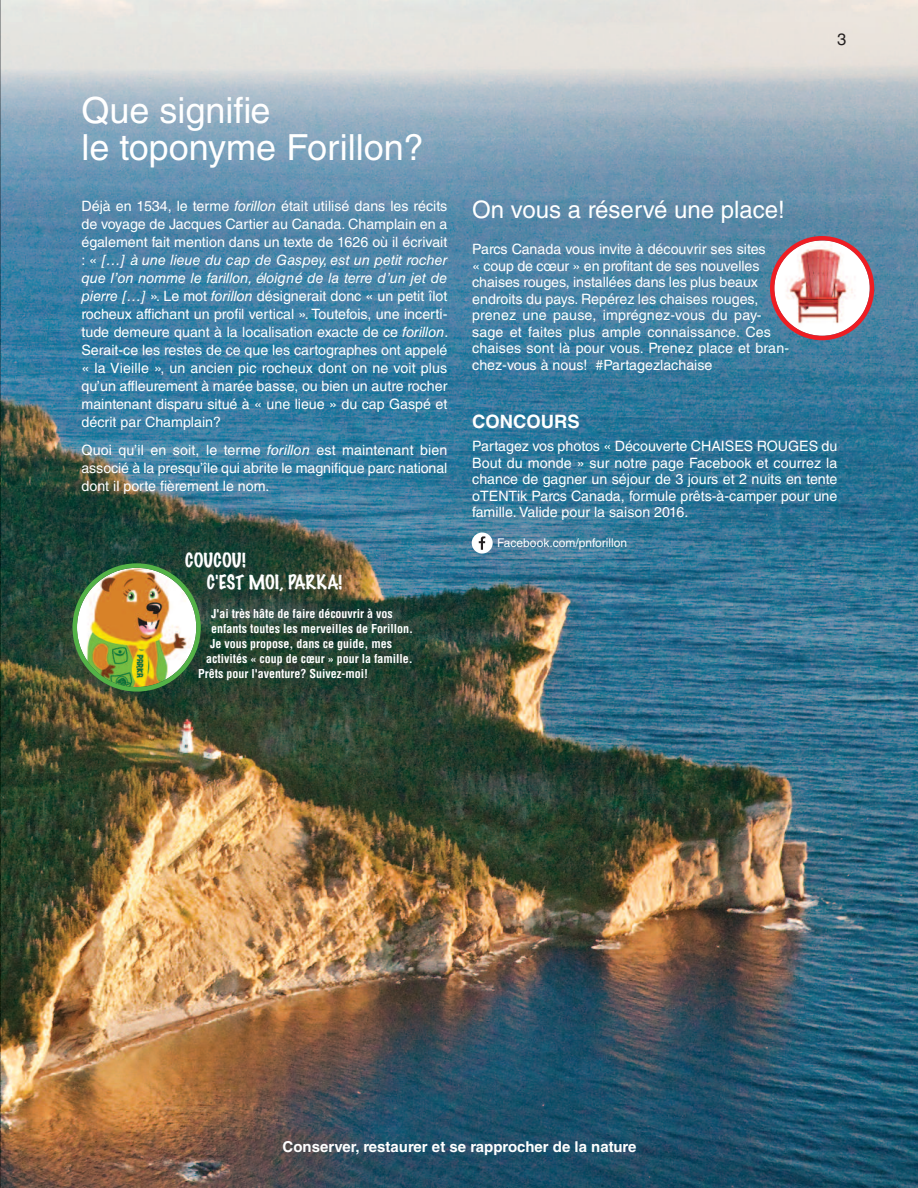
<style>
.page{position:relative;width:918px;height:1188px;background:#fff}
.page>*{position:absolute;margin:0;border:0;box-sizing:border-box;transform-origin:0 0}
.t1{font:36px/37.5px "Helvetica LT Std";color:#fff}
.t2{font:24px "Helvetica LT Std";color:#fff}
.t3{font:700 18.45px "Helvetica LT Std";color:#fff}
.t4{font:100 18px/21.6px "Marker Felt";color:#fff}
.t5{font:16.5px "Helvetica LT Std";color:#231f20}
.t6{font:700 15px "Helvetica LT Std";color:#fff}
.t7{font:14.25px/18px "Helvetica LT Std";color:#fff;text-align:justify}
.t8{font:700 condensed 12px "Helvetica LT Std";color:#fff}
.t9{font:12px "Helvetica LT Std";color:#fff}
.s1{font-style:italic}
</style>
<div class="page">
<img style="left:0;top:0;width:918px;height:1188px">
<img style="left:73px;top:563px;width:128px;height:129px">
<img style="left:770px;top:236px;width:104px;height:104px">
<div style="left:472px;top:533px;width:21px;height:21px;background:#fff;border-radius:50%"></div>
<svg style="left:479px;top:536px;width:6px;height:14px"></svg>
<h1 class="t1" style="left:81px;top:95px;width:344px">Que signifie<br>le toponyme Forillon?</h1>
<p class="t7" style="left:81px;top:198px;width:368px">Déjà en 1534, le terme <span class="s1">forillon</span> était utilisé dans les récits de voyage de Jacques Cartier au Canada. Champlain en a également fait mention dans un texte de 1626 où il écrivait : « <span class="s1">[…] à une lieue du cap de Gaspey, est un petit rocher que l’on nomme le farillon, éloigné de la terre d’un jet de pierre […]</span> ». Le mot <span class="s1">forillon</span> désignerait donc « un petit îlot rocheux affichant un profil vertical ». Toutefois, une incerti&shy;tude demeure quant à la localisation exacte de ce <span class="s1">forillon</span>.<br>Serait-ce les restes de ce que les cartographes ont appelé « la Vieille », un ancien pic rocheux dont on ne voit plus qu’un affleurement à marée basse, ou bien un autre rocher maintenant disparu situé à « une lieue » du cap Gaspé et décrit par Champlain?</p>
<p class="t7" style="left:81px;top:442px;width:367px">Quoi qu’il en soit, le terme <span class="s1">forillon</span> est maintenant bien associé à la presqu’île qui abrite le magnifique parc national dont il porte fièrement le nom.</p>
<p class="t4" style="left:207px;top:551px;width:137px;text-indent:-22px">COUCOU!<br>C'EST MOI, PARKA!</p>
<p class="t8" style="left:211px;top:609px;width:183px">J'ai très hâte de faire découvrir à vos</p>
<p class="t8" style="left:211px;top:624px;width:203px">enfants toutes les merveilles de Forillon.</p>
<p class="t8" style="left:210px;top:639px;width:183px">Je vous propose, dans ce guide, mes</p>
<p class="t8" style="left:206px;top:654px;width:208px">activités « coup de cœur » pour la famille.</p>
<p class="t8" style="left:198px;top:669px;width:171px">Prêts pour l'aventure? Suivez-moi!</p>
<p class="t5" style="left:837px;top:33px;width:11px">3</p>
<h2 class="t2" style="left:472px;top:200px;width:314px">On vous a réservé une place!</h2>
<p class="t7" style="left:472px;top:242px;width:318px;line-height:16.5px;text-align:left">Parcs Canada vous invite à découvrir ses sites<br>« coup de cœur » en profitant de ses nouvelles chaises rouges, installées dans les plus beaux endroits du pays. Repérez les chaises rouges, prenez une pause, imprégnez-vous du pay&shy;sage et faites plus ample connaissance. Ces chaises sont là pour vous. Prenez place et bran&shy;chez-vous à nous! #Partagezlachaise</p>
<p class="t3" style="left:472px;top:414px;width:109px">CONCOURS</p>
<p class="t7" style="left:472px;top:439px;width:367px;line-height:16.5px">Partagez vos photos « Découverte CHAISES ROUGES du Bout du monde » sur notre page Facebook et courrez la chance de gagner un séjour de 3 jours et 2 nuits en tente oTENTik Parcs Canada, formule prêts-à-camper pour une famille. Valide pour la saison 2016.</p>
<p class="t9" style="left:497px;top:538px;width:131px">Facebook.com/pnforillon</p>
<p class="t6" style="left:283px;top:1141px;width:355px">Conserver, restaurer et se rapprocher de la nature</p>
</div>
